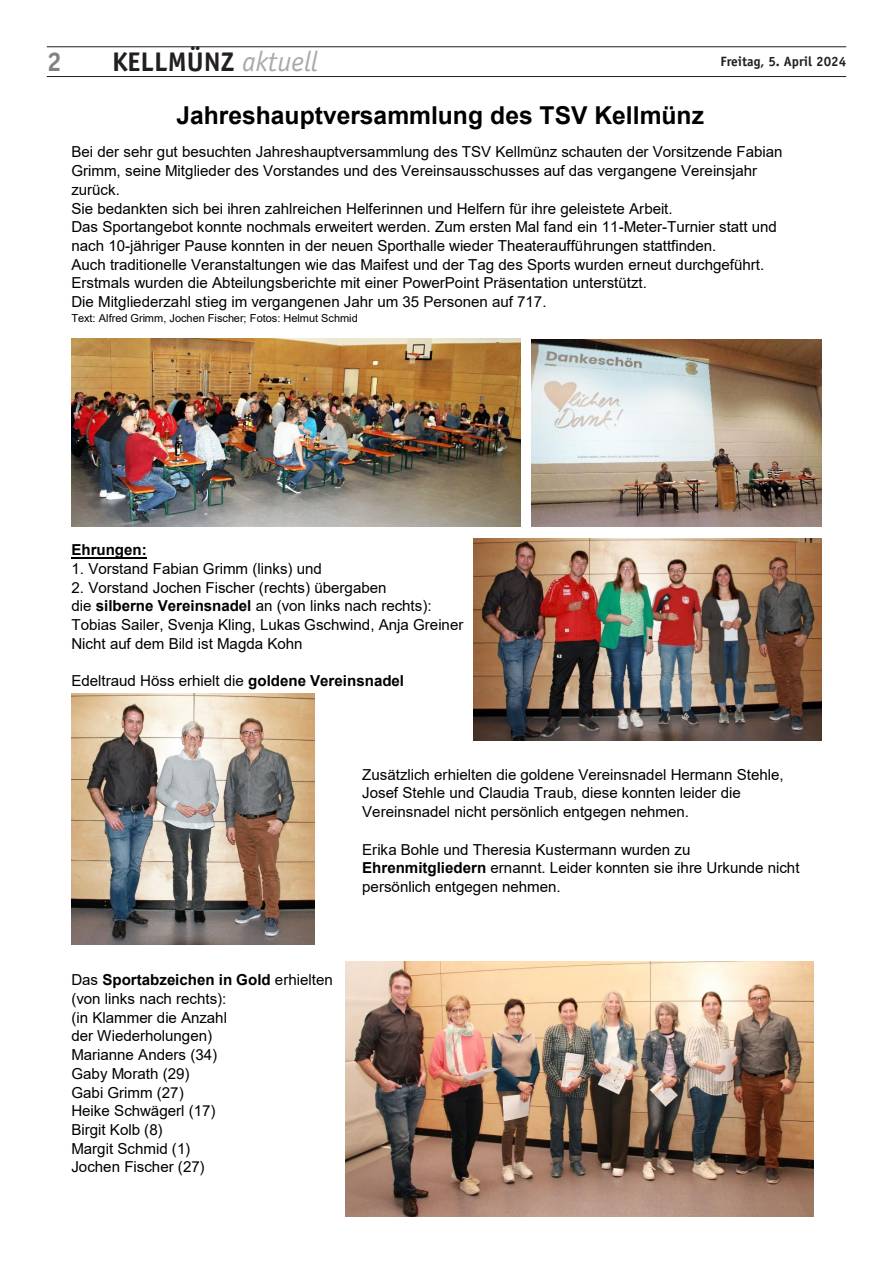
<style>
.page{position:relative;width:893px;height:1263px;background:#fff}
.page>*{position:absolute;margin:0;border:0;box-sizing:border-box;transform-origin:0 0}
.t1{font:700 27px "Officina Sans";color:#231f20}
.t2{font:700 27px "Officina Sans";color:#808285}
.t3{font:700 24.6px "Arial";color:#000}
.t4{font:15.15px/18.8px "Arial";color:#000}
.t5{font:700 15.15px "Arial";color:#000}
.t6{font:700 13.5px "Officina Sans";color:#231f20}
.t7{font:10.95px "Arial";color:#000}
.s1{font-weight:400;font-style:italic;font-size:28.35px;color:#a8a9ad}
.s2{font-weight:700}
</style>
<div class="page">
<hr style="left:47px;top:76px;width:799px;height:1px;background:#231f20">
<hr style="left:47px;top:47px;width:799px;height:1px;background:#231f20">
<hr style="left:71px;top:557px;width:76px;height:1px;background:#000">
<img style="left:71px;top:339px;width:449px;height:187px">
<img style="left:532px;top:339px;width:289px;height:188px">
<img style="left:473px;top:539px;width:349px;height:202px">
<img style="left:72px;top:693px;width:242px;height:252px">
<img style="left:346px;top:962px;width:467px;height:254px">
<h1 class="t2" style="left:47px;top:45px;width:17px">2</h1>
<h1 class="t1" style="left:112px;top:45px;width:207px">KELLMÜNZ <span class="s1">aktuell</span></h1>
<p class="t6" style="left:720px;top:53px;width:127px">Freitag, 5. April 2024</p>
<h2 class="t3" style="left:176px;top:98px;width:529px">Jahreshauptversammlung des TSV Kellmünz</h2>
<p class="t4" style="left:71px;top:143px;width:713px">Bei der sehr gut besuchten Jahreshauptversammlung des TSV Kellmünz schauten der Vorsitzende Fabian Grimm, seine Mitglieder des Vorstandes und des Vereinsausschusses auf das vergangene Vereinsjahr zurück.<br>Sie bedankten sich bei ihren zahlreichen Helferinnen und Helfern für ihre geleistete Arbeit.<br>Das Sportangebot konnte nochmals erweitert werden. Zum ersten Mal fand ein 11-Meter-Turnier statt und nach 10-jähriger Pause konnten in der neuen Sporthalle wieder Theateraufführungen stattfinden.<br>Auch traditionelle Veranstaltungen wie das Maifest und der Tag des Sports wurden erneut durchgeführt.<br>Erstmals wurden die Abteilungsberichte mit einer PowerPoint Präsentation unterstützt.<br>Die Mitgliederzahl stieg im vergangenen Jahr um 35 Personen auf 717.</p>
<p class="t7" style="left:71px;top:310px;width:288px">Text: Alfred Grimm, Jochen Fischer; Fotos: Helmut Schmid</p>
<p class="t5" style="left:71px;top:539px;width:77px">Ehrungen:</p>
<p class="t4" style="left:71px;top:559px;width:252px">1. Vorstand Fabian Grimm (links) und</p>
<p class="t4" style="left:71px;top:578px;width:394px">2. Vorstand Jochen Fischer (rechts) übergaben<br>die <span class="s2">silberne Vereinsnadel</span> an (von links nach rechts):<br>Tobias Sailer, Svenja Kling, Lukas Gschwind, Anja Greiner Nicht auf dem Bild ist Magda Kohn</p>
<p class="t4" style="left:71px;top:671px;width:334px">Edeltraud Höss erhielt die <span class="s2">goldene Vereinsnadel</span></p>
<p class="t4" style="left:362px;top:765px;width:423px">Zusätzlich erhielten die goldene Vereinsnadel Hermann Stehle,<br>Josef Stehle und Claudia Traub, diese konnten leider die<br>Vereinsnadel nicht persönlich entgegen nehmen.</p>
<p class="t4" style="left:362px;top:840px;width:439px">Erika Bohle und Theresia Kustermann wurden zu<br><span class="s2">Ehrenmitgliedern</span> ernannt. Leider konnten sie ihre Urkunde nicht persönlich entgegen nehmen.</p>
<p class="t4" style="left:71px;top:970px;width:263px">Das <span class="s2">Sportabzeichen in Gold</span> erhielten (von links nach rechts):<br>(in Klammer die Anzahl<br>der Wiederholungen)<br>Marianne Anders (34)<br>Gaby Morath (29)<br>Gabi Grimm (27)<br>Heike Schwägerl (17)<br>Birgit Kolb (8)<br>Margit Schmid (1)<br>Jochen Fischer (27)</p>
</div>
